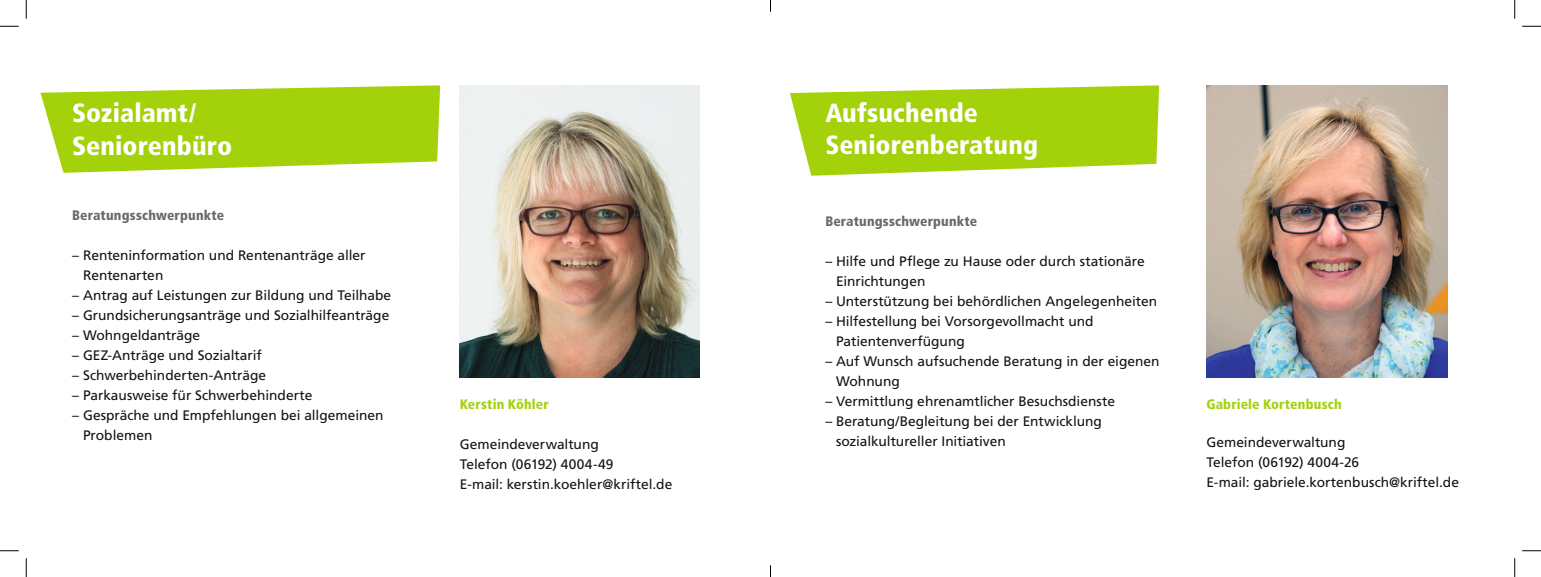
<style>
.page{position:relative;width:1541px;height:577px;background:#fff}
.page>*{position:absolute;margin:0;border:0;box-sizing:border-box;transform-origin:0 0}
.t1{font:900 condensed 26.25px/33px "Frutiger LT Std";letter-spacing:.005em;color:#fff}
.t2{font:13.75px/20px "Frutiger LT Std";color:#131413}
.t3{font:900 condensed 13.75px "Frutiger LT Std";letter-spacing:.01em;color:#696969}
.t4{font:900 condensed 13.75px "Frutiger LT Std";letter-spacing:.01em;color:#a3d20b}
</style>
<div class="page">
<img style="left:460px;top:85px;width:239px;height:293px">
<img style="left:1206px;top:85px;width:241px;height:293px">
<svg style="left:40px;top:85px;width:400px;height:88px;background:#b0d82e"></svg>
<svg style="left:790px;top:85px;width:369px;height:91px;background:#afd82d"></svg>
<svg style="left:0;top:25px;width:19px;height:2px"></svg>
<svg style="left:1522px;top:25px;width:19px;height:2px"></svg>
<svg style="left:0;top:550px;width:19px;height:1px"></svg>
<svg style="left:1522px;top:550px;width:19px;height:1px"></svg>
<svg style="left:25px;top:0;width:2px;height:19px"></svg>
<svg style="left:25px;top:558px;width:2px;height:19px"></svg>
<svg style="left:1514px;top:0;width:1px;height:19px"></svg>
<svg style="left:1514px;top:558px;width:1px;height:19px"></svg>
<h1 class="t1" style="left:72px;top:96px;width:161px">Sozialamt/<br>Seniorenbüro</h1>
<h1 class="t1" style="left:825px;top:97px;width:214px;line-height:31.5px">Aufsuchende<br>Seniorenberatung</h1>
<p class="t3" style="left:72px;top:207px;width:153px">Beratungsschwerpunkte</p>
<p class="t2" style="left:83px;top:245px;width:284px;text-indent:-11px">– Renteninformation und Rentenanträge aller<br>Rentenarten</p>
<p class="t2" style="left:72px;top:285px;width:320px">– Antrag auf Leistungen zur Bildung und Teilhabe</p>
<p class="t2" style="left:72px;top:305px;width:318px">– Grundsicherungsanträge und Sozialhilfeanträge</p>
<p class="t2" style="left:72px;top:325px;width:129px">– Wohngeldanträge</p>
<p class="t2" style="left:72px;top:345px;width:191px">– GEZ-Anträge und Sozialtarif</p>
<p class="t2" style="left:72px;top:365px;width:195px">– Schwerbehinderten-Anträge</p>
<p class="t2" style="left:72px;top:385px;width:242px">– Parkausweise für Schwerbehinderte</p>
<p class="t2" style="left:83px;top:405px;width:302px;text-indent:-11px">– Gespräche und Empfehlungen bei allgemeinen<br>Problemen</p>
<p class="t4" style="left:460px;top:396px;width:90px">Kerstin Köhler</p>
<p class="t2" style="left:460px;top:435px;width:214px">Gemeindeverwaltung<br>Telefon (06192) 4004-49<br>E-mail: kerstin.koehler@kriftel.de</p>
<p class="t3" style="left:825px;top:213px;width:153px">Beratungsschwerpunkte</p>
<p class="t2" style="left:836px;top:251px;width:310px;text-indent:-11px">– Hilfe und Pflege zu Hause oder durch stationäre<br>Einrichtungen</p>
<p class="t2" style="left:825px;top:291px;width:333px">– Unterstützung bei behördlichen Angelegenheiten</p>
<p class="t2" style="left:836px;top:311px;width:259px;text-indent:-11px">– Hilfestellung bei Vorsorgevollmacht und<br>Patientenverfügung</p>
<p class="t2" style="left:836px;top:351px;width:325px;text-indent:-11px">– Auf Wunsch aufsuchende Beratung in der eigenen<br>Wohnung</p>
<p class="t2" style="left:825px;top:391px;width:291px">– Vermittlung ehrenamtlicher Besuchsdienste</p>
<p class="t2" style="left:836px;top:411px;width:267px;text-indent:-11px">– Beratung/Begleitung bei der Entwicklung sozialkultureller Initiativen</p>
<p class="t4" style="left:1206px;top:396px;width:137px">Gabriele Kortenbusch</p>
<p class="t2" style="left:1206px;top:432px;width:254px">Gemeindeverwaltung<br>Telefon (06192) 4004-26<br>E-mail: gabriele.kortenbusch@kriftel.de</p>
</div>
